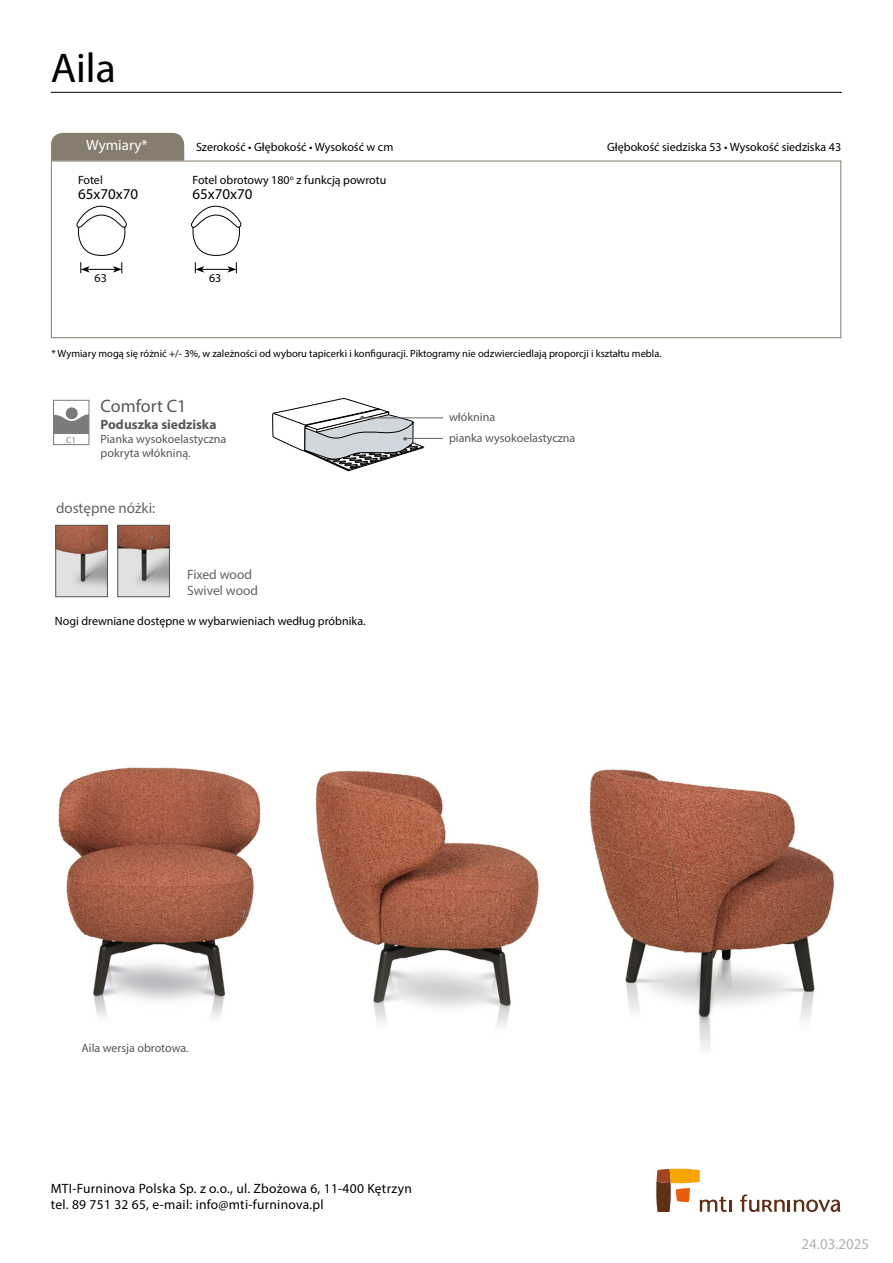
<style>
.page{position:relative;width:893px;height:1263px;background:#fff}
.page>*{position:absolute;margin:0;border:0;box-sizing:border-box;transform-origin:0 0}
.t1{font:41.7px "Myriad Pro";color:#000}
.t2{font:18px "Myriad Pro";color:#575756}
.t3{font:15px "Myriad Pro";color:#000}
.t4{font:15px "Myriad Pro";color:#646363}
.t5{font:15px "Myriad Pro";color:#b3b2b2}
.t6{font:15px "Myriad Pro";color:#fff}
.t7{font:13.5px/16.2px "Myriad Pro";letter-spacing:.02em;color:#000}
.t8{font:13.5px/16.2px "Myriad Pro";color:#646363}
.t9{font:700 13.5px "Myriad Pro";color:#575756}
.t10{font:12px "Myriad Pro";color:#000}
.t11{font:12px/13.6px "Myriad Pro";color:#575756}
.t12{font:10.5px "Myriad Pro";color:#000}
.t13{font:9px "Myriad Pro";color:#7c7b7b}
</style>
<div class="page">
<hr style="left:51px;top:92px;width:791px;height:1px;background:#000">
<div style="left:51px;top:133px;width:133px;height:28px;background:#867d6f"></div>
<svg style="left:656px;top:1169px;width:76px;height:43px"></svg>
<svg style="left:740px;top:1194px;width:100px;height:18px"></svg>
<div style="left:51px;top:161px;width:790px;height:177px;border:1px solid #867d6f"></div>
<svg style="left:81px;top:262px;width:42px;height:11px"></svg>
<svg style="left:195px;top:262px;width:42px;height:11px"></svg>
<div style="left:53px;top:400px;width:36px;height:45px;border:1px solid #7c7b7b"></div>
<svg style="left:54px;top:407px;width:35px;height:27px"></svg>
<hr style="left:406px;top:438px;width:37px;height:1px;background:#646363">
<hr style="left:362px;top:417px;width:81px;height:1px;background:#646363">
<svg style="left:272px;top:397px;width:152px;height:75px"></svg>
<img style="left:58px;top:527px;width:48px;height:68px">
<div style="left:56px;top:525px;width:52px;height:72px;border:1px solid #575756"></div>
<img style="left:120px;top:527px;width:48px;height:68px">
<div style="left:118px;top:525px;width:52px;height:72px;border:1px solid #575756"></div>
<img style="left:58px;top:767px;width:203px;height:250px">
<img style="left:315px;top:770px;width:224px;height:257px">
<img style="left:589px;top:769px;width:245px;height:279px">
<svg style="left:76px;top:205px;width:51px;height:51px"></svg>
<svg style="left:191px;top:205px;width:51px;height:51px"></svg>
<h1 class="t1" style="left:51px;top:43px;width:67px">Aila</h1>
<p class="t6" style="left:86px;top:136px;width:63px">Wymiary*</p>
<p class="t10" style="left:196px;top:140px;width:199px">Szerokość • Głębokość • Wysokość w cm</p>
<p class="t10" style="left:607px;top:140px;width:235px">Głębokość siedziska 53 • Wysokość siedziska 43</p>
<p class="t10" style="left:78px;top:173px;width:26px">Fotel</p>
<p class="t3" style="left:78px;top:185px;width:62px">65x70x70</p>
<p class="t10" style="left:193px;top:173px;width:195px">Fotel obrotowy 180<sup>o</sup> z funkcją powrotu</p>
<p class="t3" style="left:193px;top:185px;width:62px">65x70x70</p>
<p class="t10" style="left:95px;top:271px;width:14px">63</p>
<p class="t10" style="left:209px;top:271px;width:14px">63</p>
<p class="t12" style="left:51px;top:347px;width:612px">* Wymiary mogą się różnić +/- 3%, w zależności od wyboru tapicerki i konfiguracji. Piktogramy nie odzwierciedlają proporcji i kształtu mebla.</p>
<h2 class="t2" style="left:101px;top:394px;width:87px">Comfort C1</h2>
<p class="t9" style="left:101px;top:416px;width:117px">Poduszka siedziska</p>
<p class="t11" style="left:101px;top:432px;width:127px">Pianka wysokoelastyczna pokryta włókniną.</p>
<p class="t11" style="left:449px;top:410px;width:48px">włóknina</p>
<p class="t13" style="left:66px;top:434px;width:11px">C1</p>
<p class="t11" style="left:449px;top:431px;width:128px">pianka wysokoelastyczna</p>
<p class="t4" style="left:56px;top:498px;width:101px">dostępne nóżki:</p>
<p class="t8" style="left:187px;top:566px;width:73px">Fixed wood<br>Swivel wood</p>
<p class="t10" style="left:55px;top:613px;width:312px">Nogi drewniane dostępne w wybarwieniach według próbnika.</p>
<p class="t11" style="left:82px;top:1041px;width:109px">Aila wersja obrotowa.</p>
<p class="t7" style="left:51px;top:1180px;width:363px">MTI-Furninova Polska Sp. z o.o., ul. Zbożowa 6, 11-400 Kętrzyn tel. 89 751 32 65, e-mail: info@mti-furninova.pl</p>
<p class="t5" style="left:801px;top:1235px;width:69px">24.03.2025</p>
</div>
